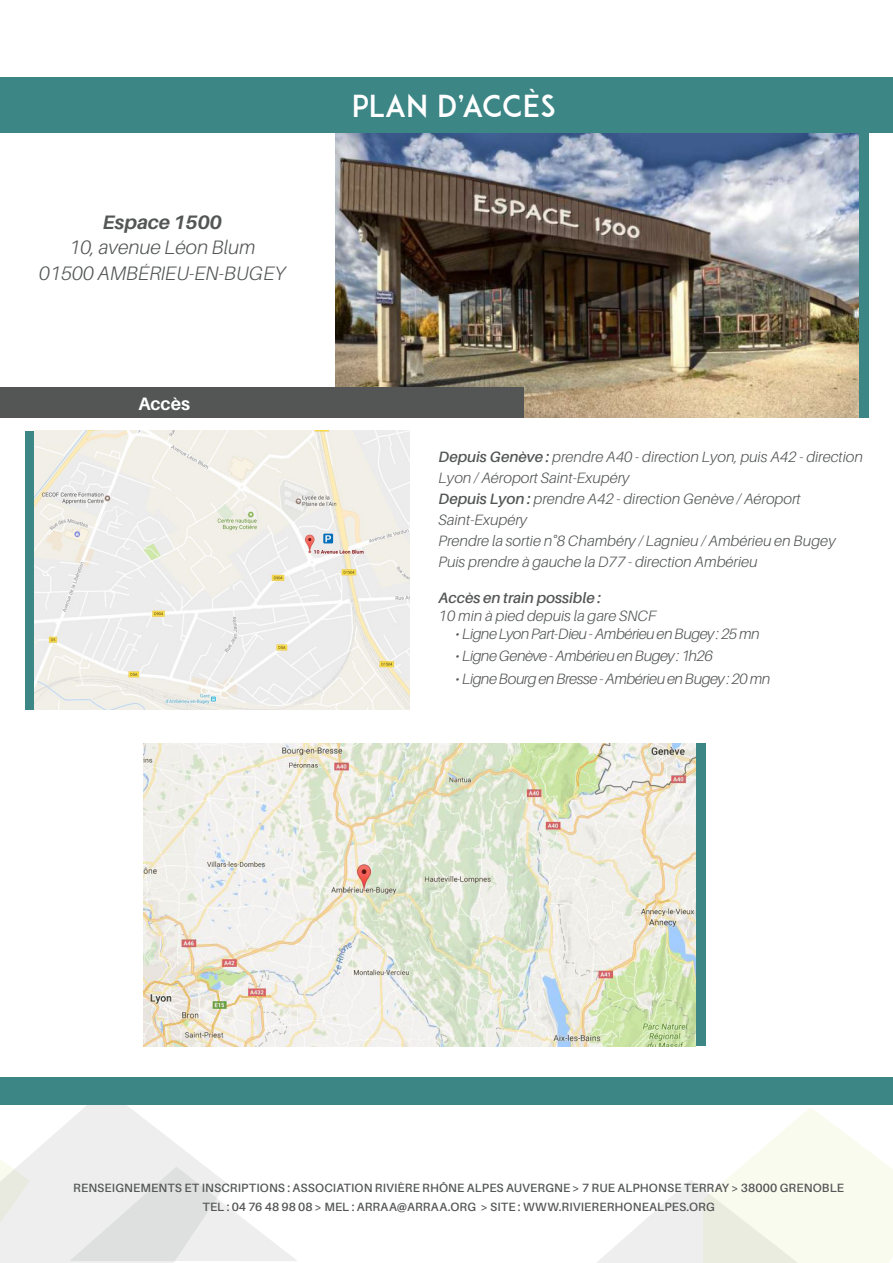
<style>
.page{position:relative;width:893px;height:1263px;background:#fff}
.page>*{position:absolute;margin:0;border:0;box-sizing:border-box;transform-origin:0 0}
._1_-_Titre_de_sectio{font:30px "ADAM.CGPRO";color:#fff}
.t1{font:italic 300 19.5px "Aileron";color:#545555}
.t2{font:italic 700 19.5px "Aileron";color:#545555}
.t3{font:700 18px "Aileron";color:#fff}
.t4{font:italic 300 15px/21px "Aileron";color:#545555}
.t5{font:italic 300 15px "Aileron";letter-spacing:-.03em;color:#545555}
.t6{font:italic 600 15px "Aileron";color:#545555}
.Texte_Standard{font:600 12px "Aileron";letter-spacing:.01em;color:#545555}
.s1{font-weight:600}
</style>
<div class="page">
<svg style="left:0;top:1104px;width:298px;height:159px"></svg>
<svg style="left:597px;top:1107px;width:296px;height:156px"></svg>
<img style="left:336px;top:133px;width:523px;height:285px">
<div style="left:0;top:1077px;width:893px;height:27px;background:#3c8686"></div>
<div style="left:25px;top:431px;width:10px;height:279px;background:#3c8686"></div>
<div style="left:859px;top:132px;width:10px;height:286px;background:#3c8686"></div>
<div style="left:696px;top:744px;width:10px;height:302px;background:#3c8686"></div>
<img style="left:35px;top:431px;width:375px;height:279px">
<img style="left:144px;top:744px;width:552px;height:302px">
<div style="left:0;top:387px;width:523px;height:31px;background:#545555"></div>
<div style="left:0;top:77px;width:893px;height:56px;background:#3c8686"></div>
<p class="t2" style="left:103px;top:211px;width:121px">Espace 1500</p>
<p class="t1" style="left:69px;top:237px;width:188px">10, avenue Léon Blum</p>
<p class="t1" style="left:39px;top:262px;width:248px">01500 AMBÉRIEU-EN-BUGEY</p>
<p class="t3" style="left:138px;top:393px;width:53px">Accès</p>
<p class="_1_-_Titre_de_sectio" style="left:352px;top:88px;width:206px">PLAN D’ACCÈS</p>
<p class="t4" style="left:439px;top:446px;width:426px"><span class="s1">Depuis Genève :</span> prendre A40 - direction Lyon, puis A42 - direction<br>Lyon / Aéroport Saint-Exupéry</p>
<p class="t4" style="left:439px;top:488px;width:364px"><span class="s1">Depuis Lyon :</span> prendre A42 - direction Genève / Aéroport<br>Saint-Exupéry</p>
<p class="t4" style="left:439px;top:530px;width:398px">Prendre la sortie n°8 Chambéry / Lagnieu / Ambérieu en Bugey</p>
<p class="t4" style="left:439px;top:551px;width:321px">Puis prendre à gauche la D77 - direction Ambérieu</p>
<p class="t6" style="left:439px;top:590px;width:164px">Accès en train possible :</p>
<p class="t4" style="left:439px;top:605px;width:219px">10 min à pied depuis la gare SNCF</p>
<p class="t5" style="left:456px;top:626px;width:306px">• Ligne Lyon Part-Dieu - Ambérieu en Bugey : 25 mn</p>
<p class="t5" style="left:456px;top:648px;width:259px">• Ligne Genève - Ambérieu en Bugey : 1h26</p>
<p class="t5" style="left:456px;top:670px;width:316px">• Ligne Bourg en Bresse - Ambérieu en Bugey : 20 mn</p>
<p class="Texte_Standard" style="left:73px;top:1181px;width:772px">RENSEIGNEMENTS ET INSCRIPTIONS : ASSOCIATION RIVIÈRE RHÔNE ALPES AUVERGNE &gt; 7 RUE ALPHONSE TERRAY &gt; 38000 GRENOBLE</p>
<p class="Texte_Standard" style="left:202px;top:1200px;width:514px">TEL : 04 76 48 98 08 &gt; MEL : ARRAA@ARRAA.ORG &gt; SITE : WWW.RIVIERERHONEALPES.ORG</p>
</div>
